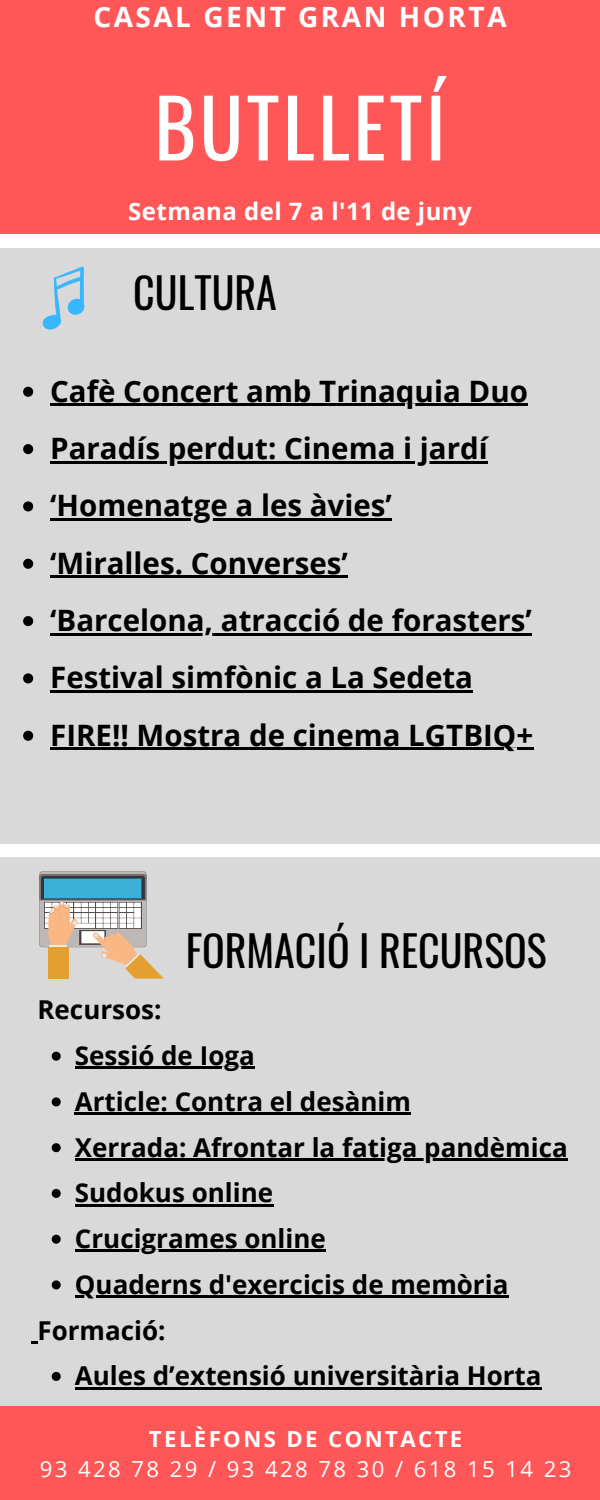
<style>
.page{position:relative;width:600px;height:1500px;background:#fff}
.page>*{position:absolute;margin:0;border:0;box-sizing:border-box;transform-origin:0 0}
.t1{font:80px "Oswald";letter-spacing:.045em;color:#fff}
.t2{font:42px "Oswald";color:#000}
.t3{font:700 29.5px "Open Sans";color:#000}
.t4{font:700 28px "Open Sans";letter-spacing:.09em;color:#fff}
.t5{font:700 26px "Open Sans";color:#000}
.t6{font:700 24px "Open Sans";letter-spacing:.02em;color:#fff}
.t7{font:22.1px "Open Sans";letter-spacing:.11em;color:#fff}
.t8{font:700 22.1px "Open Sans";letter-spacing:.11em;color:#fff}
</style>
<div class="page">
<div style="left:0;top:0;width:600px;height:233px;background:#ff5757"></div>
<div style="left:0;top:248px;width:600px;height:595px;background:#d9d9d9"></div>
<div style="left:0;top:857px;width:600px;height:550px;background:#d9d9d9"></div>
<div style="left:0;top:1407px;width:600px;height:93px;background:#ff5757"></div>
<svg style="left:42px;top:266px;width:43px;height:64px"></svg>
<svg style="left:39px;top:871px;width:125px;height:108px"></svg>
<svg style="left:52px;top:1052px;width:9px;height:9px"></svg>
<hr style="left:75px;top:1067px;width:180px;height:2px;background:#000">
<svg style="left:52px;top:1097px;width:9px;height:9px"></svg>
<hr style="left:75px;top:1112px;width:336px;height:3px;background:#000">
<svg style="left:52px;top:1143px;width:9px;height:9px"></svg>
<hr style="left:75px;top:1158px;width:493px;height:2px;background:#000">
<svg style="left:52px;top:1189px;width:9px;height:9px"></svg>
<hr style="left:75px;top:1204px;width:198px;height:2px;background:#000">
<svg style="left:52px;top:1235px;width:9px;height:9px"></svg>
<hr style="left:75px;top:1250px;width:251px;height:2px;background:#000">
<svg style="left:52px;top:1280px;width:9px;height:9px"></svg>
<hr style="left:75px;top:1295px;width:433px;height:3px;background:#000">
<svg style="left:52px;top:1372px;width:9px;height:9px"></svg>
<hr style="left:75px;top:1387px;width:467px;height:2px;background:#000">
<svg style="left:31px;top:1341px;width:6px;height:2px"></svg>
<svg style="left:23px;top:387px;width:10px;height:10px"></svg>
<hr style="left:50px;top:404px;width:478px;height:2px;background:#000">
<svg style="left:23px;top:444px;width:10px;height:10px"></svg>
<hr style="left:50px;top:461px;width:438px;height:2px;background:#000">
<svg style="left:23px;top:501px;width:10px;height:10px"></svg>
<hr style="left:50px;top:518px;width:342px;height:3px;background:#000">
<svg style="left:23px;top:559px;width:10px;height:10px"></svg>
<hr style="left:50px;top:576px;width:298px;height:2px;background:#000">
<svg style="left:23px;top:616px;width:10px;height:10px"></svg>
<hr style="left:50px;top:633px;width:482px;height:2px;background:#000">
<svg style="left:23px;top:673px;width:10px;height:10px"></svg>
<hr style="left:50px;top:690px;width:423px;height:3px;background:#000">
<svg style="left:23px;top:731px;width:10px;height:10px"></svg>
<hr style="left:50px;top:748px;width:483px;height:2px;background:#000">
<p class="t4" style="left:93px;top:-3px;width:415px">CASAL GENT GRAN HORTA</p>
<p class="t1" style="left:154px;top:65px;width:293px">BUTLLETÍ</p>
<p class="t6" style="left:128px;top:195px;width:345px">Setmana del 7 a l'11 de juny</p>
<p class="t2" style="left:133px;top:260px;width:145px">CULTURA</p>
<p class="t3" style="left:50px;top:370px;width:479px">Cafè Concert amb Trinaquia Duo</p>
<p class="t3" style="left:50px;top:428px;width:439px">Paradís perdut: Cinema i jardí</p>
<p class="t3" style="left:50px;top:485px;width:343px">‘Homenatge a les àvies’</p>
<p class="t3" style="left:50px;top:542px;width:299px">‘Miralles. Converses’</p>
<p class="t3" style="left:50px;top:600px;width:483px">‘Barcelona, atracció de forasters’</p>
<p class="t3" style="left:50px;top:657px;width:424px">Festival simfònic a La Sedeta</p>
<p class="t3" style="left:50px;top:714px;width:485px">FIRE!! Mostra de cinema LGTBIQ+</p>
<p class="t5" style="left:37px;top:992px;width:126px">Recursos:</p>
<p class="t2" style="left:186px;top:918px;width:362px">FORMACIÓ I RECURSOS</p>
<p class="t5" style="left:75px;top:1037px;width:181px">Sessió de Ioga</p>
<p class="t5" style="left:75px;top:1083px;width:338px">Article: Contra el desànim</p>
<p class="t5" style="left:75px;top:1129px;width:494px">Xerrada: Afrontar la fatiga pandèmica</p>
<p class="t5" style="left:75px;top:1175px;width:200px">Sudokus online</p>
<p class="t5" style="left:75px;top:1220px;width:252px">Crucigrames online</p>
<p class="t5" style="left:75px;top:1266px;width:435px">Quaderns d'exercicis de memòria</p>
<p class="t5" style="left:37px;top:1312px;width:130px">Formació:</p>
<p class="t5" style="left:75px;top:1358px;width:468px">Aules d’extensió universitària Horta</p>
<p class="t8" style="left:149px;top:1423px;width:315px">TELÈFONS DE CONTACTE</p>
<p class="t7" style="left:40px;top:1454px;width:533px">93 428 78 29 / 93 428 78 30 / 618 15 14 23</p>
</div>
